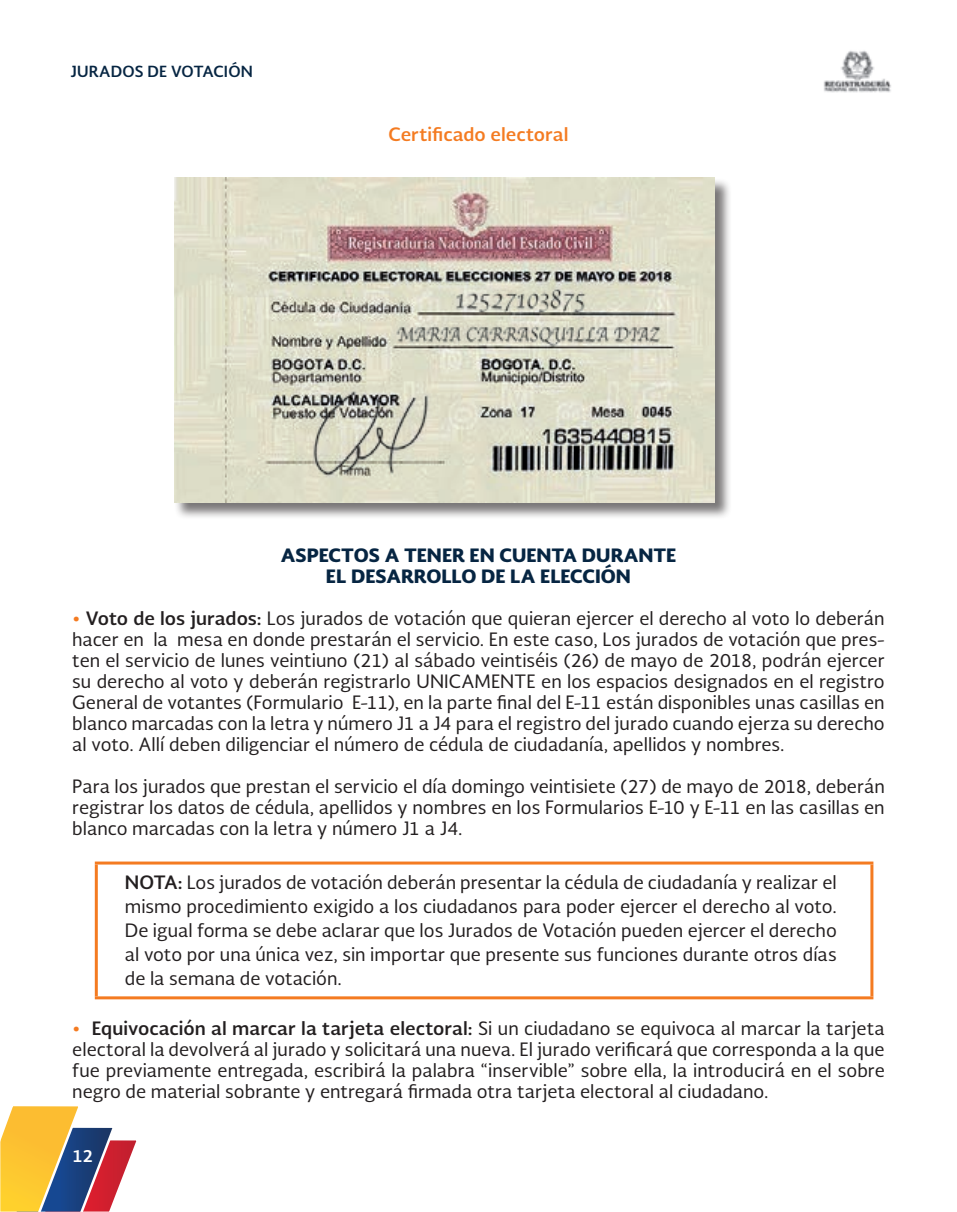
<style>
.page{position:relative;width:957px;height:1212px;background:#fff}
.page>*{position:absolute;margin:0;border:0;box-sizing:border-box;transform-origin:0 0}
.t1{font:18px/21px "Soberana Sans";color:#231f20;text-align:justify}
.t2{font:900 18px/21px "Soberana Sans";color:#062542;text-align:center}
.t3{font:700 18px "Soberana Sans";color:#f47b21}
.t4{font:700 16.5px "Soberana Sans";color:#fff}
.t5{font:700 15px "Soberana Sans";letter-spacing:.01em;color:#062542}
.s1{font-weight:700;color:#f47b21}
.s2{font-weight:700}
</style>
<div class="page">
<svg style="left:0;top:1106px;width:137px;height:105px"></svg>
<img style="left:824px;top:50px;width:67px;height:43px">
<hr style="left:95px;top:861px;width:778px;height:3px;background:#f47b21">
<hr style="left:95px;top:864px;width:3px;height:132px;background:#f47b21">
<hr style="left:870px;top:864px;width:3px;height:132px;background:#f47b21">
<hr style="left:95px;top:996px;width:778px;height:3px;background:#f47b21">
<div style="left:174px;top:178px;width:557px;height:342px;background:#231f20;opacity:.6"></div>
<img style="left:174px;top:178px;width:540px;height:325px">
<p class="t5" style="left:70px;top:62px;width:184px">JURADOS DE VOTACIÓN</p>
<p class="t3" style="left:388px;top:122px;width:182px">Certificado electoral</p>
<p class="t2" style="left:281px;top:543px;width:397px">ASPECTOS A TENER EN CUENTA DURANTE<br>EL DESARROLLO DE LA ELECCIÓN</p>
<p class="t1" style="left:72px;top:607px;width:814px"><span class="s1">•</span> <span class="s2">Voto de los jurados:</span> Los jurados de votación que quieran ejercer el derecho al voto lo deberán hacer en la mesa en donde prestarán el servicio. En este caso, Los jurados de votación que pres&shy;ten el servicio de lunes veintiuno (21) al sábado veintiséis (26) de mayo de 2018, podrán ejercer su derecho al voto y deberán registrarlo UNICAMENTE en los espacios designados en el registro General de votantes (Formulario E-11), en la parte final del E-11 están disponibles unas casillas en blanco marcadas con la letra y número J1 a J4 para el registro del jurado cuando ejerza su derecho al voto. Allí deben diligenciar el número de cédula de ciudadanía, apellidos y nombres.</p>
<p class="t1" style="left:72px;top:775px;width:814px">Para los jurados que prestan el servicio el día domingo veintisiete (27) de mayo de 2018, deberán registrar los datos de cédula, apellidos y nombres en los Formularios E-10 y E-11 en las casillas en blanco marcadas con la letra y número J1 a J4.</p>
<p class="t1" style="left:125px;top:870px;width:713px;line-height:24px"><span class="s2">NOTA:</span> Los jurados de votación deberán presentar la cédula de ciudadanía y realizar el mismo procedimiento exigido a los ciudadanos para poder ejercer el derecho al voto.<br>De igual forma se debe aclarar que los Jurados de Votación pueden ejercer el derecho al voto por una única vez, sin importar que presente sus funciones durante otros días de la semana de votación.</p>
<p class="t1" style="left:72px;top:1017px;width:814px"><span class="s1">•</span> <span class="s2">Equivocación al marcar la tarjeta electoral:</span> Si un ciudadano se equivoca al marcar la tarjeta electoral la devolverá al jurado y solicitará una nueva. El jurado verificará que corresponda a la que fue previamente entregada, escribirá la palabra “inservible” sobre ella, la introducirá en el sobre negro de material sobrante y entregará firmada otra tarjeta electoral al ciudadano.</p>
<p class="t4" style="left:72px;top:1144px;width:23px">12</p>
</div>
